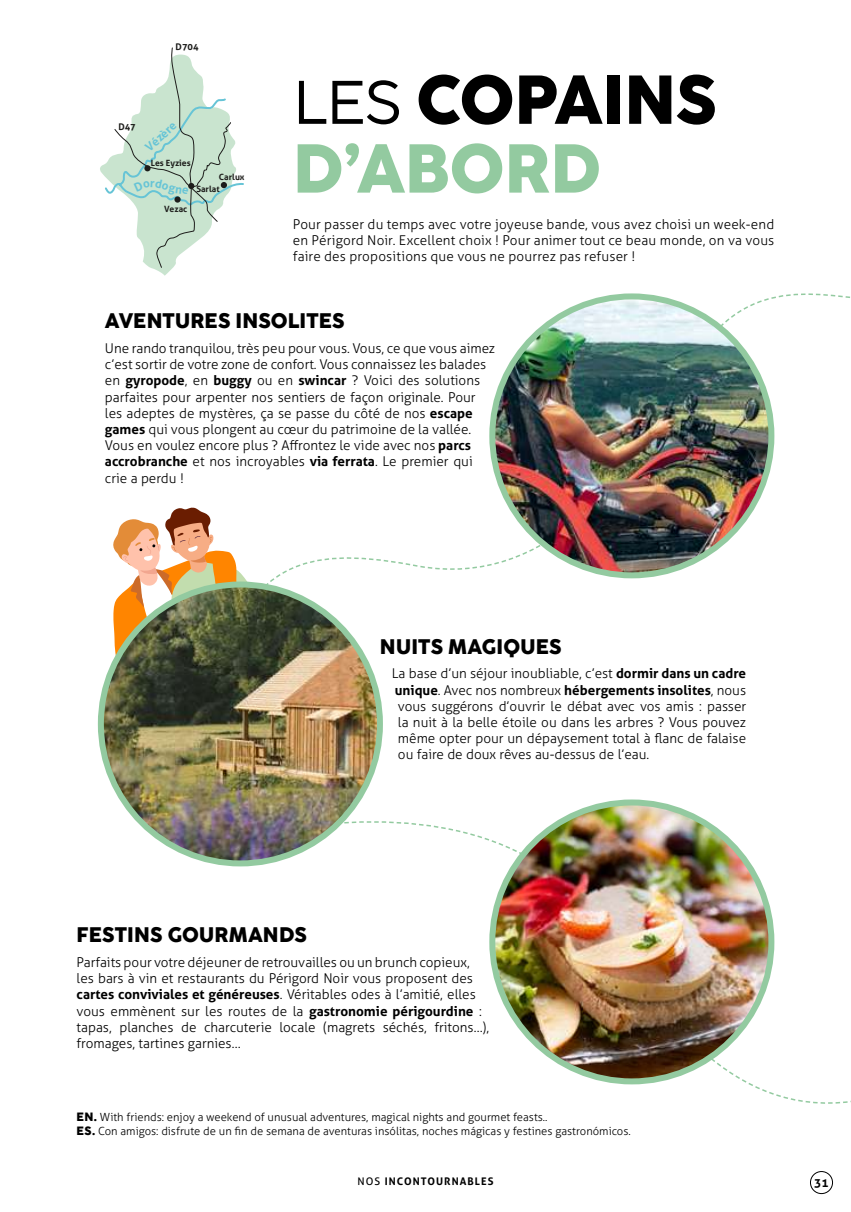
<style>
.page{position:relative;width:851px;height:1212px;background:#fff}
.page>*{position:absolute;margin:0;border:0;box-sizing:border-box;transform-origin:0 0}
.t1{font:800 68.85px/68.8px "Coco Sharp Trial";letter-spacing:-.005em;color:#000}
.t2{font:800 21px "Coco Sharp Trial";letter-spacing:.005em;color:#000}
.t3{font:300 13.5px/16.2px "Aller";color:#000}
.t4{font:700 12px "Aller";color:#000}
.t5{font:300 11.25px/14.4px "Aller";color:#000}
.t6{font:700 10.5px "Aller";letter-spacing:.1em;color:#000}
.t7{font:700 9.15px "Aller";color:#1d1d1b}
.t8{font:700 8.55px "Aller";color:#1d1d1b}
.s1{font-weight:400;font-size:61.2px}
.s2{color:#93caa0}
.s3{font-weight:700}
.s4{font-family:"Coco Sharp Trial";font-weight:800;font-size:12px}
.s5{font-weight:400}
</style>
<div class="page">
<div style="left:810px;top:1171px;width:22px;height:23px;border:1px solid #000;border-radius:50%"></div>
<svg style="left:774px;top:293px;width:76px;height:4px"></svg>
<svg style="left:113px;top:507px;width:495px;height:414px"></svg>
<img style="left:103px;top:584px;width:274px;height:279px">
<div style="left:98px;top:581px;width:285px;height:285px;border:6px solid #93caa0;border-radius:50%"></div>
<img style="left:493px;top:297px;width:278px;height:278px">
<div style="left:489px;top:293px;width:285px;height:285px;border:6px solid #93caa0;border-radius:50%"></div>
<img style="left:492px;top:802px;width:279px;height:279px;border-radius:139px">
<div style="left:489px;top:799px;width:285px;height:285px;border:6px solid #93caa0;border-radius:50%"></div>
<svg style="left:100px;top:47px;width:144px;height:229px"></svg>
<p class="t7" style="left:176px;top:41px;width:24px">D704</p>
<p class="t7" style="left:118px;top:121px;width:19px">D47</p>
<p class="t8" style="left:151px;top:158px;width:41px">Les Eyzies</p>
<p class="t8" style="left:219px;top:172px;width:27px">Carlux</p>
<p class="t8" style="left:164px;top:203px;width:25px">Vezac</p>
<p class="t8" style="left:196px;top:184px;width:25px">Sarlat</p>
<h1 class="t1" style="left:293px;top:66px;width:426px"><span class="s1">LES</span> COPAINS<br><span class="s2">D’ABORD</span></h1>
<p class="t3" style="left:293px;top:216px;width:483px;text-align:justify">Pour passer du temps avec votre joyeuse bande, vous avez choisi un week-end en Périgord Noir. Excellent choix ! Pour animer tout ce beau monde, on va vous faire des propositions que vous ne pourrez pas refuser !</p>
<h2 class="t2" style="left:105px;top:309px;width:241px">AVENTURES INSOLITES</h2>
<p class="t3" style="left:105px;top:340px;width:392px">Une rando tranquilou, très peu pour vous. Vous, ce que vous aimez c’est sortir de votre zone de confort. Vous connaissez les balades en <span class="s3">gyropode</span>, en <span class="s3">buggy</span> ou en <span class="s3">swincar</span> ? Voici des solutions parfaites pour arpenter nos sentiers de façon originale. Pour les adeptes de mystères, ça se passe du côté de nos <span class="s3">escape games</span> qui vous plongent au cœur du patrimoine de la vallée.<br>Vous en voulez encore plus ? Affrontez le vide avec nos <span class="s3">parcs accrobranche</span> et nos incroyables <span class="s3">via ferrata</span>. Le premier qui crie a perdu !</p>
<h2 class="t2" style="left:380px;top:634px;width:183px">NUITS MAGIQUES</h2>
<p class="t3" style="left:392px;top:666px;width:356px;text-align:justify">La base d’un séjour inoubliable, c’est <span class="s3">dormir dans un cadre unique</span>. Avec nos nombreux <span class="s3">hébergements insolites</span>, nous vous suggérons d’ouvrir le débat avec vos amis : passer la nuit à la belle étoile ou dans les arbres ? Vous pouvez même opter pour un dépaysement total à flanc de falaise ou faire de doux rêves au-dessus de l’eau.</p>
<h2 class="t2" style="left:77px;top:923px;width:232px">FESTINS GOURMANDS</h2>
<p class="t3" style="left:77px;top:954px;width:414px">Parfaits pour votre déjeuner de retrouvailles ou un brunch copieux, les bars à vin et restaurants du Périgord Noir vous proposent des <span class="s3">cartes conviviales et généreuses</span>. Véritables odes à l’amitié, elles vous emmènent sur les routes de la <span class="s3">gastronomie périgourdine</span> : tapas, planches de charcuterie locale (magrets séchés, fritons…), fromages, tartines garnies…</p>
<p class="t5" style="left:77px;top:1110px;width:555px"><span class="s4">EN.</span> With friends: enjoy a weekend of unusual adventures, magical nights and gourmet feasts..<br><span class="s4">ES.</span> Con amigos: disfrute de un fin de semana de aventuras insólitas, noches mágicas y festines gastronómicos.</p>
<p class="t6" style="left:357px;top:1175px;width:137px"><span class="s5">NOS</span> INCONTOURNABLES</p>
<p class="t4" style="left:814px;top:1175px;width:16px">31</p>
</div>
